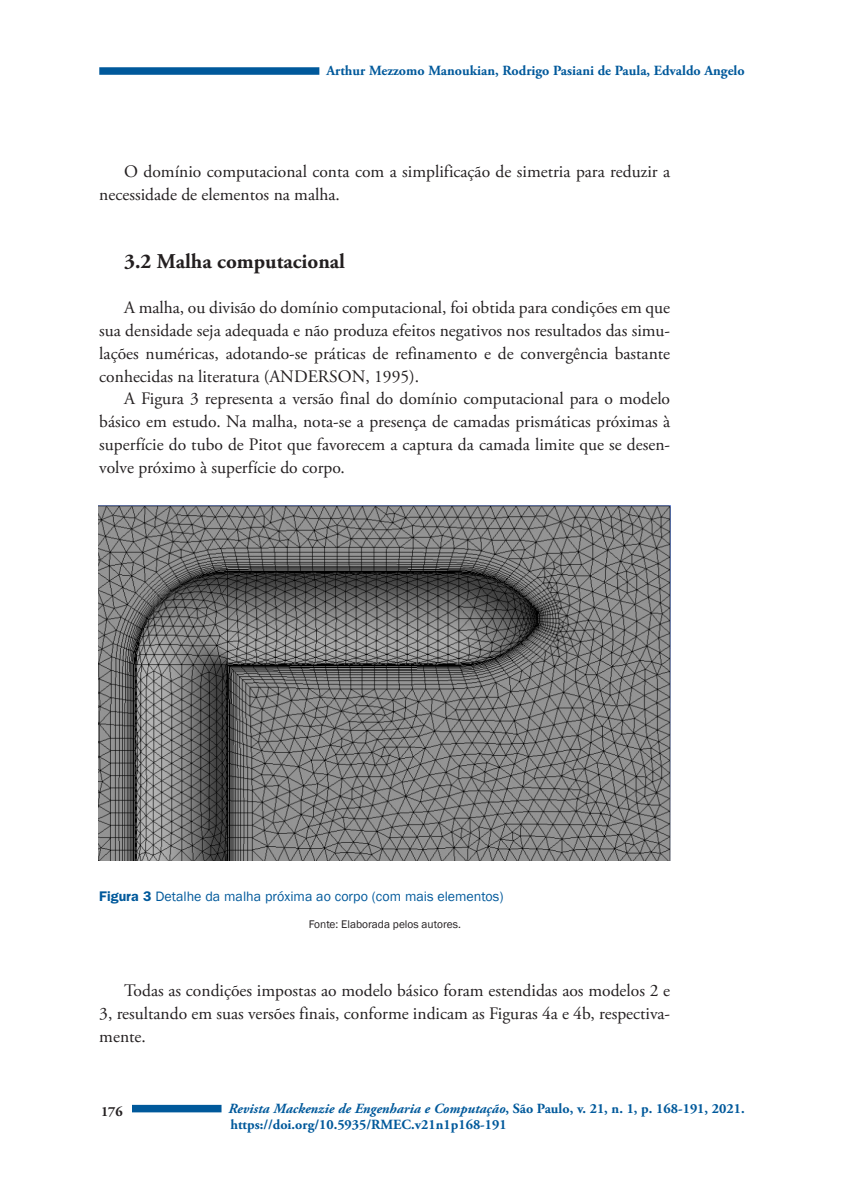
<style>
.page{position:relative;width:844px;height:1191px;background:#fff}
.page>*{position:absolute;margin:0;border:0;box-sizing:border-box;transform-origin:0 0}
.Sub_02{font:700 21px "Adobe Garamond Pro";color:#231f20}
.Texto{font:17.5px/22.8px "Adobe Garamond Pro";color:#231f20;text-align:justify}
.t1{font:700 14px/16.8px "Adobe Garamond Pro";color:#00599b}
.Figura_Titulo{font:14px "Franklin Gothic";color:#00599b}
.t2{font:700 14px "Adobe Garamond Pro";color:#231f20}
.Figura_fonte{font:11.38px "Franklin Gothic";color:#231f20}
.s1{font-weight:600}
.s2{font-style:italic}
</style>
<div class="page">
<div style="left:131px;top:1104px;width:90px;height:8px;background:#00599b"></div>
<div style="left:99px;top:1104px;width:33px;height:27px;background:#fff"></div>
<div style="left:99px;top:67px;width:220px;height:8px;background:#00599b"></div>
<img style="left:99px;top:505px;width:571px;height:356px">
<p class="t1" style="left:326px;top:62px;width:419px">Arthur Mezzomo Manoukian, Rodrigo Pasiani de Paula, Edvaldo Angelo</p>
<p class="Texto" style="left:99px;top:160px;width:572px;text-indent:25px">O domínio computacional conta com a simplificação de simetria para reduzir a necessidade de elementos na malha.</p>
<p class="Sub_02" style="left:124px;top:249px;width:222px">3.2 Malha computacional</p>
<p class="Texto" style="left:99px;top:297px;width:572px;text-indent:25px">A malha, ou divisão do domínio computacional, foi obtida para condições em que sua densidade seja adequada e não produza efeitos negativos nos resultados das simu&shy;lações numéricas, adotando-se práticas de refinamento e de convergência bastante conhecidas na literatura (ANDERSON, 1995).</p>
<p class="Texto" style="left:99px;top:388px;width:572px;text-indent:25px">A Figura 3 representa a versão final do domínio computacional para o modelo básico em estudo. Na malha, nota-se a presença de camadas prismáticas próximas à superfície do tubo de Pitot que favorecem a captura da camada limite que se desen&shy;volve próximo à superfície do corpo.</p>
<p class="Figura_Titulo" style="left:99px;top:887px;width:405px"><span class="s1">Figura 3</span> Detalhe da malha próxima ao corpo (com mais elementos)</p>
<p class="Figura_fonte" style="left:308px;top:917px;width:154px">Fonte: Elaborada pelos autores.</p>
<p class="Texto" style="left:99px;top:979px;width:572px;text-indent:25px">Todas as condições impostas ao modelo básico foram estendidas aos modelos 2 e 3, resultando em suas versões finais, conforme indicam as Figuras 4a e 4b, respectiva&shy;mente.</p>
<p class="t2" style="left:101px;top:1103px;width:23px">176</p>
<p class="t1" style="left:228px;top:1100px;width:517px"><span class="s2">Revista Mackenzie de Engenharia e Computação</span>, São Paulo, v. 21, n. 1, p. 168-191, 2021. https://doi.org/10.5935/RMEC.v21n1p168-191</p>
</div>
